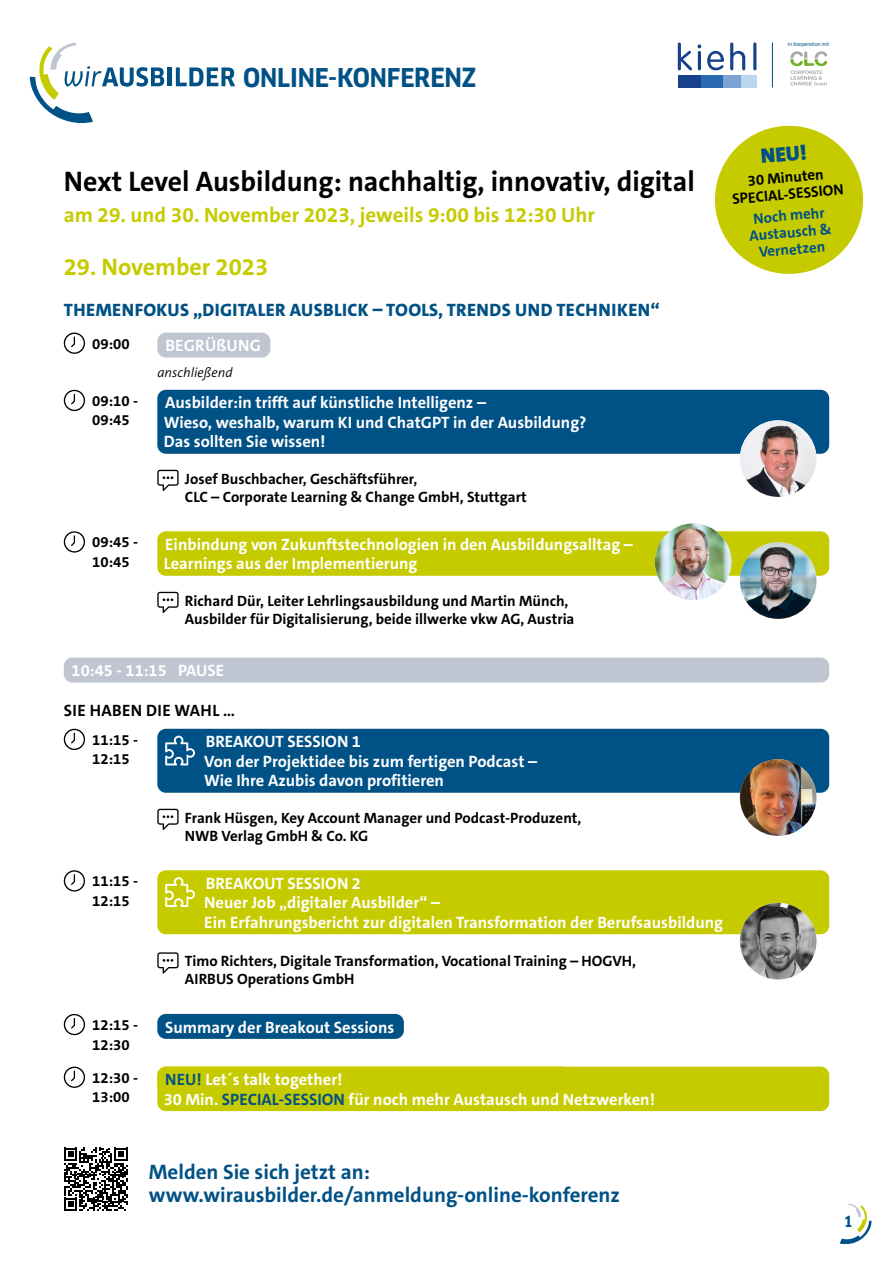
<style>
.page{position:relative;width:893px;height:1263px;background:#fff}
.page>*{position:absolute;margin:0;border:0;box-sizing:border-box;transform-origin:0 0}
.t1{font:700 28.5px "The Sans C5";color:#000}
.t2{font:700 25.35px "Clan Offc Pro Narr";letter-spacing:-.01em;color:#005185}
.t3{font:700 24px "The Sans C5";color:#c6cb00}
.t4{font:700 21px/22.6px "The Sans C5";color:#005185}
.t5{font:700 21px "The Sans C5";color:#c6cb00}
.t6{font:900 21px "The Sans C5";color:#005185}
.t7{font:800 18px "The Sans C5";letter-spacing:.02em;color:#005185}
.t8{font:700 16.5px/19.5px "The Sans C5";color:#fff}
.t9{font:700 16.5px "The Sans C5";letter-spacing:.02em;color:#000}
.t10{font:700 15px/19.5px "The Sans C5";color:#000}
.t11{font:700 15px/17px "The Sans C5";color:#005185;text-align:center}
.t12{font:700 15px "Clan Offc Pro Narr";color:#005185}
.t13{font:italic 300 13.5px "The Sans C5";color:#000}
.t14{font:4.95px "Clan Offc Pro Narr News";color:#005185}
.s1{font-size:25.8px}
.s2{color:#005185}
</style>
<div class="page">
<svg style="left:839px;top:1203px;width:33px;height:41px"></svg>
<svg style="left:64px;top:333px;width:21px;height:21px"></svg>
<div style="left:157px;top:333px;width:113px;height:24px;background:#bfc6d2;border-radius:9px"></div>
<svg style="left:64px;top:390px;width:21px;height:21px"></svg>
<div style="left:157px;top:390px;width:672px;height:64px;background:#005185;border-radius:9px"></div>
<svg style="left:157px;top:470px;width:22px;height:21px"></svg>
<svg style="left:64px;top:531px;width:21px;height:22px"></svg>
<div style="left:157px;top:531px;width:672px;height:45px;background:#c6cb00;border-radius:9px"></div>
<svg style="left:157px;top:592px;width:22px;height:21px"></svg>
<div style="left:64px;top:657px;width:765px;height:25px;background:#bfc6d2;border-radius:9px"></div>
<svg style="left:64px;top:729px;width:21px;height:21px"></svg>
<div style="left:157px;top:729px;width:672px;height:64px;background:#005185;border-radius:9px"></div>
<svg style="left:165px;top:736px;width:30px;height:29px"></svg>
<svg style="left:157px;top:809px;width:22px;height:21px"></svg>
<svg style="left:64px;top:870px;width:21px;height:21px"></svg>
<div style="left:157px;top:870px;width:672px;height:64px;background:#c6cb00;border-radius:9px"></div>
<svg style="left:165px;top:877px;width:30px;height:30px"></svg>
<svg style="left:157px;top:952px;width:22px;height:21px"></svg>
<svg style="left:64px;top:1014px;width:21px;height:21px"></svg>
<div style="left:157px;top:1014px;width:247px;height:25px;background:#005185;border-radius:9px"></div>
<svg style="left:64px;top:1066px;width:21px;height:22px"></svg>
<div style="left:157px;top:1066px;width:672px;height:45px;background:#c6cb00;border-radius:9px"></div>
<img style="left:740px;top:420px;width:76px;height:77px;border-radius:38px">
<img style="left:740px;top:542px;width:76px;height:77px;border-radius:38px">
<img style="left:740px;top:759px;width:76px;height:77px;border-radius:38px">
<img style="left:740px;top:903px;width:76px;height:76px;border-radius:38px">
<svg style="left:64px;top:1147px;width:64px;height:64px"></svg>
<hr style="left:772px;top:43px;width:1px;height:44px;background:#005185">
<svg style="left:791px;top:62px;width:37px;height:24px"></svg>
<svg style="left:790px;top:51px;width:37px;height:34px"></svg>
<svg style="left:678px;top:43px;width:78px;height:27px"></svg>
<div style="left:678px;top:75px;width:23px;height:12px;background:#17428b"></div>
<div style="left:701px;top:75px;width:22px;height:12px;background:#2a6ab2"></div>
<div style="left:723px;top:75px;width:18px;height:12px;background:#7fa2d5"></div>
<div style="left:741px;top:75px;width:15px;height:12px;background:#bcd5f0"></div>
<hr style="left:168px;top:67px;width:4px;height:19px;background:#005185">
<svg style="left:176px;top:67px;width:59px;height:19px"></svg>
<svg style="left:30px;top:43px;width:134px;height:80px"></svg>
<svg style="left:715px;top:125px;width:149px;height:149px"></svg>
<img style="left:655px;top:523px;width:76px;height:77px;border-radius:38px">
<h2 class="t2" style="left:243px;top:63px;width:235px">ONLINE-KONFE<span class="s1">RENZ</span></h2>
<p class="t14" style="left:788px;top:42px;width:43px">In Kooperation mit</p>
<h1 class="t1" style="left:64px;top:163px;width:632px">Next Level Ausbildung: nachhaltig, innovativ, digital</h1>
<p class="t5" style="left:64px;top:202px;width:533px">am 29. und 30. November 2023, jeweils 9:00 bis 12:30 Uhr</p>
<h3 class="t3" style="left:64px;top:251px;width:206px">29. November 2023</h3>
<p class="t7" style="left:64px;top:298px;width:597px">THEMENFOKUS „DIGITALER AUSBLICK – TOOLS, TRENDS UND TECHNIKEN“</p>
<p class="t10" style="left:92px;top:334px;width:39px">09:00</p>
<p class="t8" style="left:165px;top:336px;width:97px">BEGRÜßUNG</p>
<p class="t13" style="left:157px;top:364px;width:77px">anschließend</p>
<p class="t10" style="left:92px;top:391px;width:47px">09:10 -<br>09:45</p>
<p class="t8" style="left:164px;top:393px;width:424px">Ausbilder:in trifft auf künstliche Intelligenz –<br>Wieso, weshalb, warum KI und ChatGPT in der Ausbildung?<br>Das sollten Sie wissen!</p>
<p class="t10" style="left:185px;top:470px;width:343px;line-height:18px">Josef Buschbacher, Geschäftsführer,<br>CLC – Corporate Learning &amp; Change GmbH, Stuttgart</p>
<p class="t10" style="left:92px;top:533px;width:47px">09:45 -<br>10:45</p>
<p class="t8" style="left:164px;top:535px;width:471px">Einbindung von Zukunftstechnologien in den Ausbildungsalltag –<br>Learnings aus der Implementierung</p>
<p class="t10" style="left:185px;top:592px;width:391px;line-height:18px">Richard Dür, Leiter Lehrlingsausbildung und Martin Münch,<br>Ausbilder für Digitalisierung, beide illwerke vkw AG, Austria</p>
<p class="t8" style="left:72px;top:661px;width:154px">10:45 - 11:15 PAUSE</p>
<p class="t9" style="left:64px;top:700px;width:173px">SIE HABEN DIE WAHL …</p>
<p class="t10" style="left:92px;top:730px;width:47px">11:15 -<br>12:15</p>
<p class="t8" style="left:204px;top:732px;width:334px">BREAKOUT SESSION 1<br>Von der Projektidee bis zum fertigen Podcast –<br>Wie Ihre Azubis davon profitieren</p>
<p class="t10" style="left:185px;top:808px;width:398px;line-height:18px">Frank Hüsgen, Key Account Manager und Podcast-Produzent,<br>NWB Verlag GmbH &amp; Co. KG</p>
<p class="t10" style="left:92px;top:872px;width:47px">11:15 -<br>12:15</p>
<p class="t8" style="left:204px;top:874px;width:520px">BREAKOUT SESSION 2<br>Neuer Job „digitaler Ausbilder“ –<br>Ein Erfahrungsbericht zur digitalen Transformation der Berufsausbildung</p>
<p class="t10" style="left:185px;top:952px;width:453px;line-height:18px">Timo Richters, Digitale Transformation, Vocational Training – HOGVH,<br>AIRBUS Operations GmbH</p>
<p class="t10" style="left:92px;top:1015px;width:47px">12:15 -<br>12:30</p>
<p class="t8" style="left:165px;top:1017px;width:231px">Summary der Breakout Sessions</p>
<p class="t10" style="left:92px;top:1068px;width:47px">12:30 -<br>13:00</p>
<p class="t8" style="left:164px;top:1070px;width:493px"><span class="s2">NEU!</span> Let´s talk together!<br>30 Min. <span class="s2">SPECIAL-SESSION</span> für noch mehr Austausch und Netzwerken!</p>
<p class="t6" style="left:759px;top:143px;width:48px;rotate:-5deg">NEU!</p>
<p class="t10" style="left:730px;top:174px;width:113px;line-height:17px;text-align:center;rotate:-5deg">30 Minuten<br>SPECIAL-SESSION</p>
<p class="t11" style="left:747px;top:211px;width:84px;rotate:-5deg">Noch mehr<br>Austausch &amp;<br>Vernetzen</p>
<p class="t4" style="left:149px;top:1161px;width:473px">Melden Sie sich jetzt an: www.wirausbilder.de/anmeldung-online-konferenz</p>
<p class="t12" style="left:844px;top:1213px;width:10px">1</p>
</div>
